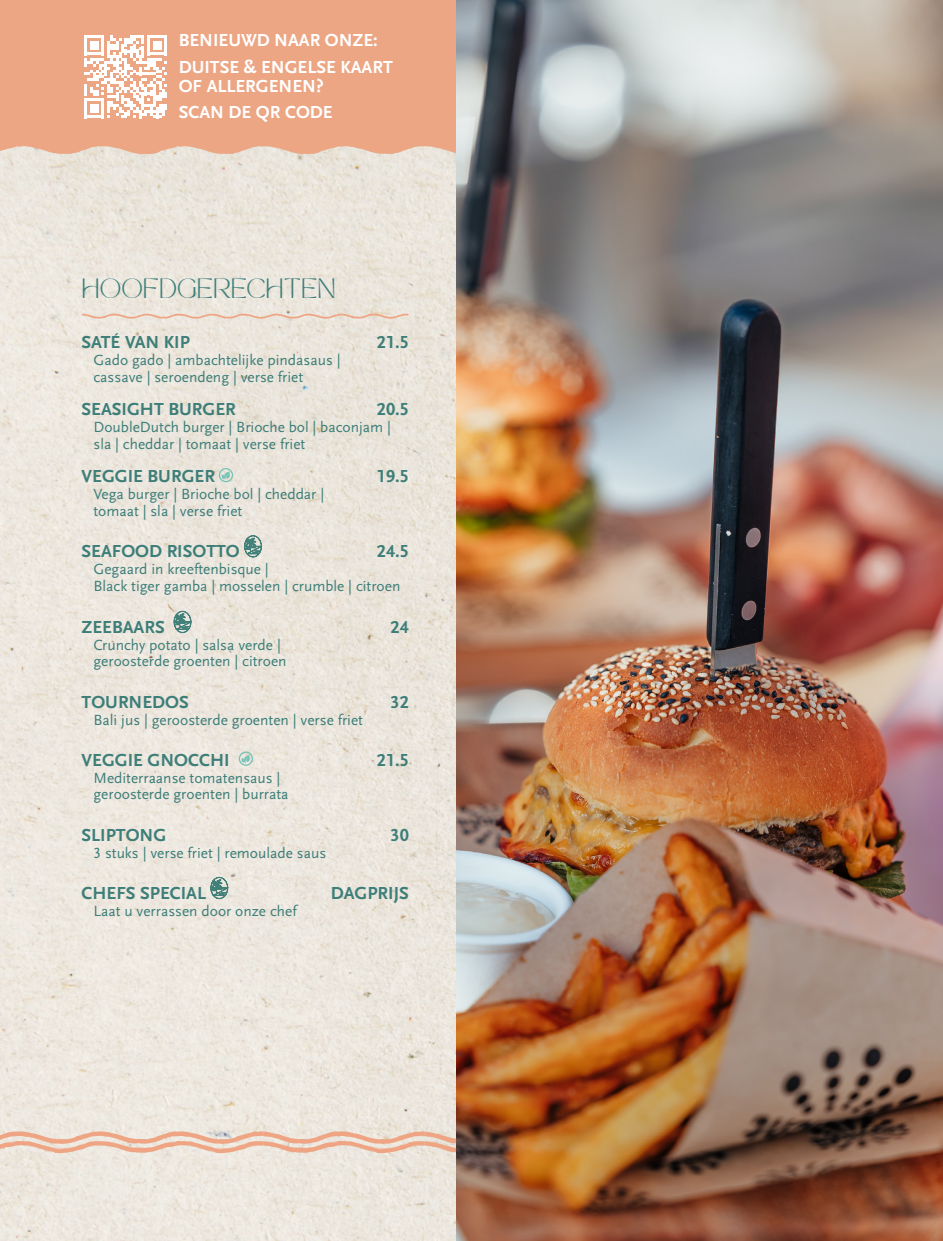
<style>
.page{position:relative;width:943px;height:1241px;background:#fff}
.page>*{position:absolute;margin:0;border:0;box-sizing:border-box;transform-origin:0 0}
.t1{font:19.6px "TAN MON CHERI Regular";color:#3d7e79}
.t2{font:18.2px "Scala Sans Bold LF";color:#3d7e79}
.t3{font:18.2px "Scala Sans Bold LF";color:#fff}
.t4{font:15.4px/16.8px "Scala Sans Regular LF";color:#3d7e79}
</style>
<div class="page">
<img style="left:0;top:154px;width:456px;height:1086px">
<svg style="left:0;top:1131px;width:456px;height:21px"></svg>
<div style="left:0;top:0;width:456px;height:154px;background:#eca684"></div>
<svg style="left:82px;top:313px;width:327px;height:6px"></svg>
<div style="left:219px;top:468px;width:14px;height:14px;border:1px solid #74c3b9;border-radius:50%"></div>
<svg style="left:222px;top:471px;width:8px;height:8px"></svg>
<svg style="left:244px;top:535px;width:18px;height:22px"></svg>
<svg style="left:174px;top:611px;width:18px;height:22px"></svg>
<div style="left:239px;top:751px;width:14px;height:14px;border:1px solid #74c3b9;border-radius:50%"></div>
<svg style="left:241px;top:754px;width:9px;height:9px"></svg>
<svg style="left:210px;top:876px;width:19px;height:22px"></svg>
<img style="left:456px;top:0;width:487px;height:1240px">
<svg style="left:84px;top:35px;width:83px;height:83px"></svg>
<p class="t3" style="left:179px;top:31px;width:200px">BENIEUWD NAAR ONZE:</p>
<p class="t3" style="left:179px;top:57px;width:216px">DUITSE &amp; ENGELSE KAART</p>
<p class="t3" style="left:179px;top:76px;width:146px">OF ALLERGENEN?</p>
<p class="t3" style="left:179px;top:102px;width:155px">SCAN DE QR CODE</p>
<p class="t1" style="left:82px;top:273px;width:256px">HOOFDGERECHTEN</p>
<p class="t2" style="left:82px;top:332px;width:110px">SATÉ VAN KIP</p>
<p class="t2" style="left:377px;top:332px;width:33px">21.5</p>
<p class="t4" style="left:93px;top:351px;width:249px">Gado gado | ambachtelijke pindasaus |</p>
<p class="t4" style="left:93px;top:368px;width:211px">cassave | seroendeng | verse friet</p>
<p class="t2" style="left:82px;top:399px;width:156px">SEASIGHT BURGER</p>
<p class="t2" style="left:377px;top:399px;width:33px">20.5</p>
<p class="t4" style="left:93px;top:419px;width:299px">DoubleDutch burger | Brioche bol | baconjam | sla | cheddar | tomaat | verse friet</p>
<p class="t2" style="left:82px;top:466px;width:135px">VEGGIE BURGER</p>
<p class="t2" style="left:377px;top:466px;width:33px">19.5</p>
<p class="t4" style="left:93px;top:486px;width:232px">Vega burger | Brioche bol | cheddar |</p>
<p class="t4" style="left:93px;top:502px;width:150px">tomaat | sla | verse friet</p>
<p class="t2" style="left:82px;top:541px;width:160px">SEAFOOD RISOTTO</p>
<p class="t2" style="left:377px;top:541px;width:33px">24.5</p>
<p class="t4" style="left:93px;top:560px;width:177px">Gegaard in kreeftenbisque |</p>
<p class="t4" style="left:93px;top:577px;width:308px">Black tiger gamba | mosselen | crumble | citroen</p>
<p class="t2" style="left:82px;top:617px;width:85px">ZEEBAARS</p>
<p class="t2" style="left:390px;top:617px;width:20px">24</p>
<p class="t4" style="left:93px;top:636px;width:189px">Crunchy potato | salsa verde |</p>
<p class="t4" style="left:93px;top:653px;width:195px">geroosterde groenten | citroen</p>
<p class="t2" style="left:82px;top:692px;width:109px">TOURNEDOS</p>
<p class="t2" style="left:390px;top:692px;width:20px">32</p>
<p class="t4" style="left:93px;top:711px;width:271px">Bali jus | geroosterde groenten | verse friet</p>
<p class="t2" style="left:82px;top:750px;width:149px">VEGGIE GNOCCHI</p>
<p class="t2" style="left:377px;top:750px;width:33px">21.5</p>
<p class="t4" style="left:93px;top:769px;width:188px">Mediterraanse tomatensaus |</p>
<p class="t4" style="left:93px;top:786px;width:196px">geroosterde groenten | burrata</p>
<p class="t2" style="left:82px;top:824px;width:86px">SLIPTONG</p>
<p class="t2" style="left:390px;top:824px;width:20px">30</p>
<p class="t4" style="left:93px;top:844px;width:234px">3 stuks | verse friet | remoulade saus</p>
<p class="t2" style="left:82px;top:883px;width:126px">CHEFS SPECIAL</p>
<p class="t2" style="left:331px;top:883px;width:79px">DAGPRIJS</p>
<p class="t4" style="left:93px;top:902px;width:205px">Laat u verrassen door onze chef</p>
</div>
